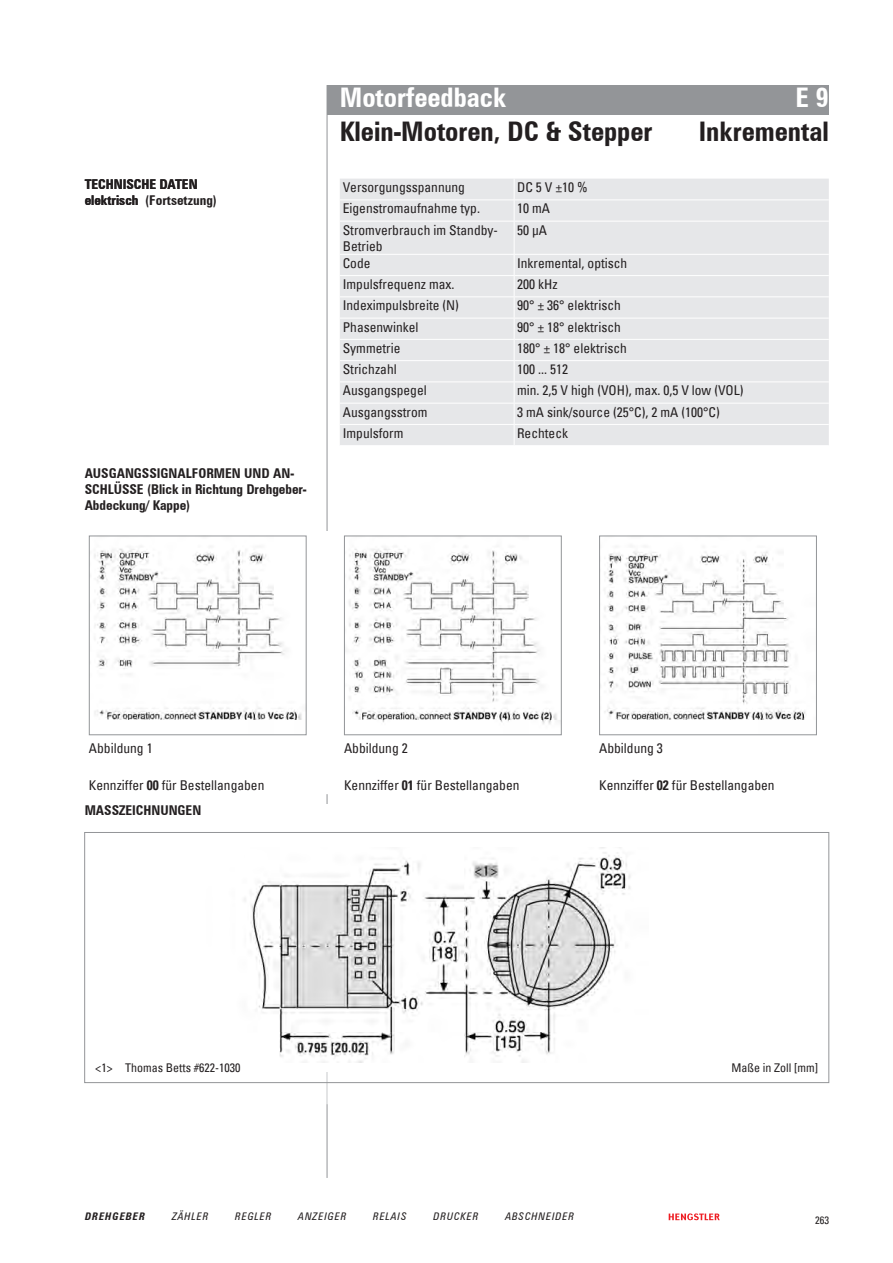
<style>
.page{position:relative;width:893px;height:1263px;background:#fff}
.page>*{position:absolute;margin:0;border:0;box-sizing:border-box;transform-origin:0 0}
.Headline{font:700 condensed 27px "Zurich BT";color:#231f20}
.Headline_weiss{font:700 condensed 27px "Zurich BT";color:#fff}
.Table_Cell{font:condensed 13.5px "Univers";color:#231f20}
.Uebersicht_Inhalt{font:condensed 13.5px/16.2px "Univers";color:#231f20}
.HeadlineLinks{font:700 condensed 13.5px/16.2px "Zurich BT";color:#231f20}
.Masszeichnung_Legend{font:condensed 12px "Univers";color:#231f20}
.t1{font:italic condensed 10.5px "Zurich BT";letter-spacing:.09em;color:#231f20}
.t2{font:italic 700 condensed 10.5px "Zurich BT";letter-spacing:.09em;color:#231f20}
.t3{font:condensed 10.5px "Univers";color:#231f20}
.s1{font-weight:700}
</style>
<div class="page">
<svg style="left:669px;top:1213px;width:51px;height:7px"></svg>
<div style="left:327px;top:85px;width:502px;height:30px;background:#939598"></div>
<hr style="left:327px;top:85px;width:1px;height:1093px;background:#939598">
<div style="left:340px;top:179px;width:489px;height:266px;background:#e6e7e9"></div>
<hr style="left:340px;top:199px;width:174px;height:1px;background:#fff">
<hr style="left:514px;top:199px;width:315px;height:1px;background:#fff">
<svg style="left:514px;top:179px;width:1px;height:42px"></svg>
<hr style="left:340px;top:221px;width:174px;height:1px;background:#fff">
<hr style="left:514px;top:221px;width:315px;height:1px;background:#fff">
<hr style="left:514px;top:221px;width:1px;height:33px;background:#fff">
<hr style="left:340px;top:254px;width:174px;height:1px;background:#fff">
<hr style="left:514px;top:254px;width:315px;height:1px;background:#fff">
<hr style="left:340px;top:275px;width:174px;height:1px;background:#fff">
<hr style="left:514px;top:275px;width:315px;height:1px;background:#fff">
<hr style="left:340px;top:296px;width:174px;height:1px;background:#fff">
<hr style="left:514px;top:296px;width:315px;height:1px;background:#fff">
<hr style="left:340px;top:318px;width:174px;height:1px;background:#fff">
<hr style="left:514px;top:318px;width:315px;height:1px;background:#fff">
<hr style="left:340px;top:339px;width:174px;height:1px;background:#fff">
<hr style="left:514px;top:339px;width:315px;height:1px;background:#fff">
<hr style="left:340px;top:360px;width:174px;height:1px;background:#fff">
<hr style="left:514px;top:360px;width:315px;height:1px;background:#fff">
<hr style="left:340px;top:381px;width:174px;height:1px;background:#fff">
<hr style="left:514px;top:381px;width:315px;height:1px;background:#fff">
<hr style="left:340px;top:403px;width:174px;height:1px;background:#fff">
<hr style="left:514px;top:403px;width:315px;height:1px;background:#fff">
<hr style="left:340px;top:424px;width:174px;height:1px;background:#fff">
<hr style="left:514px;top:424px;width:315px;height:1px;background:#fff">
<svg style="left:514px;top:255px;width:1px;height:190px"></svg>
<svg style="left:88px;top:531px;width:729px;height:208px"></svg>
<hr style="left:318px;top:531px;width:1px;height:208px;background:#fff">
<hr style="left:339px;top:531px;width:1px;height:208px;background:#fff">
<hr style="left:573px;top:531px;width:1px;height:208px;background:#fff">
<hr style="left:595px;top:531px;width:1px;height:208px;background:#fff">
<svg style="left:327px;top:739px;width:1px;height:55px"></svg>
<img style="left:91px;top:538px;width:214px;height:195px">
<div style="left:89px;top:536px;width:218px;height:199px;border:1px solid #939598"></div>
<img style="left:346px;top:538px;width:214px;height:195px">
<div style="left:344px;top:536px;width:218px;height:199px;border:1px solid #939598"></div>
<img style="left:601px;top:538px;width:214px;height:195px">
<div style="left:599px;top:536px;width:218px;height:199px;border:1px solid #939598"></div>
<hr style="left:327px;top:832px;width:1px;height:251px;background:#fff">
<svg style="left:327px;top:1083px;width:1px;height:21px"></svg>
<div style="left:85px;top:805px;width:744px;height:38px;background:#fff"></div>
<img style="left:244px;top:847px;width:387px;height:216px">
<div style="left:84px;top:832px;width:745px;height:251px;border:1px solid #939598"></div>
<p class="HeadlineLinks" style="left:85px;top:176px;width:114px">TECHNISCHE DATEN</p>
<p class="HeadlineLinks" style="left:85px;top:192px;width:55px">elektrisch</p>
<p class="HeadlineLinks" style="left:145px;top:192px;width:73px">(Fortsetzung)</p>
<p class="HeadlineLinks" style="left:85px;top:465px;width:223px">AUSGANGSSIGNALFORMEN UND AN-<br>SCHLÜSSE (Blick in Richtung Drehgeber-<br>Abdeckung/ Kappe)</p>
<p class="Headline_weiss" style="left:340px;top:81px;width:168px">Motorfeedback</p>
<p class="Headline_weiss" style="left:795px;top:81px;width:35px">E9</p>
<p class="Headline" style="left:340px;top:115px;width:314px">Klein-Motoren, DC &amp; Stepper</p>
<p class="Headline" style="left:699px;top:115px;width:132px">Inkremental</p>
<p class="Uebersicht_Inhalt" style="left:343px;top:179px;width:124px">Versorgungsspannung</p>
<p class="Table_Cell" style="left:517px;top:179px;width:72px">DC 5 V ±10 %</p>
<p class="Uebersicht_Inhalt" style="left:343px;top:200px;width:139px">Eigenstromaufnahme typ.</p>
<p class="Table_Cell" style="left:517px;top:200px;width:34px">10 mA</p>
<p class="Uebersicht_Inhalt" style="left:343px;top:221px;width:157px">Stromverbrauch im Standby-<br>Betrieb</p>
<p class="Table_Cell" style="left:517px;top:221px;width:31px">50 µA</p>
<p class="Uebersicht_Inhalt" style="left:343px;top:255px;width:29px">Code</p>
<p class="Table_Cell" style="left:517px;top:254px;width:112px">Inkremental, optisch</p>
<p class="Uebersicht_Inhalt" style="left:343px;top:276px;width:113px">Impulsfrequenz max.</p>
<p class="Table_Cell" style="left:517px;top:276px;width:42px">200 kHz</p>
<p class="Uebersicht_Inhalt" style="left:343px;top:297px;width:118px">Indeximpulsbreite (N)</p>
<p class="Table_Cell" style="left:517px;top:297px;width:105px">90° ± 36° elektrisch</p>
<p class="Uebersicht_Inhalt" style="left:343px;top:318px;width:77px">Phasenwinkel</p>
<p class="Table_Cell" style="left:517px;top:318px;width:105px">90° ± 18° elektrisch</p>
<p class="Uebersicht_Inhalt" style="left:343px;top:340px;width:59px">Symmetrie</p>
<p class="Table_Cell" style="left:517px;top:339px;width:111px">180° ± 18° elektrisch</p>
<p class="Uebersicht_Inhalt" style="left:343px;top:361px;width:56px">Strichzahl</p>
<p class="Table_Cell" style="left:517px;top:361px;width:52px">100 ... 512</p>
<p class="Uebersicht_Inhalt" style="left:343px;top:382px;width:85px">Ausgangspegel</p>
<p class="Table_Cell" style="left:517px;top:382px;width:228px">min. 2,5 V high (VOH), max. 0,5 V low (VOL)</p>
<p class="Uebersicht_Inhalt" style="left:343px;top:403px;width:86px">Ausgangsstrom</p>
<p class="Table_Cell" style="left:517px;top:403px;width:204px">3 mA sink/source (25°C), 2 mA (100°C)</p>
<p class="Uebersicht_Inhalt" style="left:343px;top:425px;width:62px">Impulsform</p>
<p class="Table_Cell" style="left:517px;top:424px;width:53px">Rechteck</p>
<p class="Table_Cell" style="left:89px;top:740px;width:65px">Abbildung 1</p>
<p class="Table_Cell" style="left:344px;top:740px;width:65px">Abbildung 2</p>
<p class="Table_Cell" style="left:599px;top:740px;width:65px">Abbildung 3</p>
<p class="Table_Cell" style="left:89px;top:776px;width:177px">Kennziffer <span class="s1">00</span> für Bestellangaben</p>
<p class="Table_Cell" style="left:344px;top:776px;width:177px">Kennziffer <span class="s1">01</span> für Bestellangaben</p>
<p class="Table_Cell" style="left:599px;top:776px;width:177px">Kennziffer <span class="s1">02</span> für Bestellangaben</p>
<p class="HeadlineLinks" style="left:85px;top:802px;width:118px">MASSZEICHNUNGEN</p>
<p class="Masszeichnung_Legend" style="left:95px;top:1060px;width:147px">&lt;1&gt; Thomas Betts #622-1030</p>
<p class="Masszeichnung_Legend" style="left:731px;top:1060px;width:88px">Maße in Zoll [mm]</p>
<p class="t2" style="left:85px;top:1210px;width:61px">DREHGEBER</p>
<p class="t1" style="left:172px;top:1210px;width:38px">ZÄHLER</p>
<p class="t1" style="left:235px;top:1210px;width:37px">REGLER</p>
<p class="t1" style="left:298px;top:1210px;width:49px">ANZEIGER</p>
<p class="t1" style="left:373px;top:1210px;width:35px">RELAIS</p>
<p class="t1" style="left:434px;top:1210px;width:46px">DRUCKER</p>
<p class="t1" style="left:505px;top:1210px;width:70px">ABSCHNEIDER</p>
<p class="t3" style="left:815px;top:1213px;width:15px">263</p>
</div>
